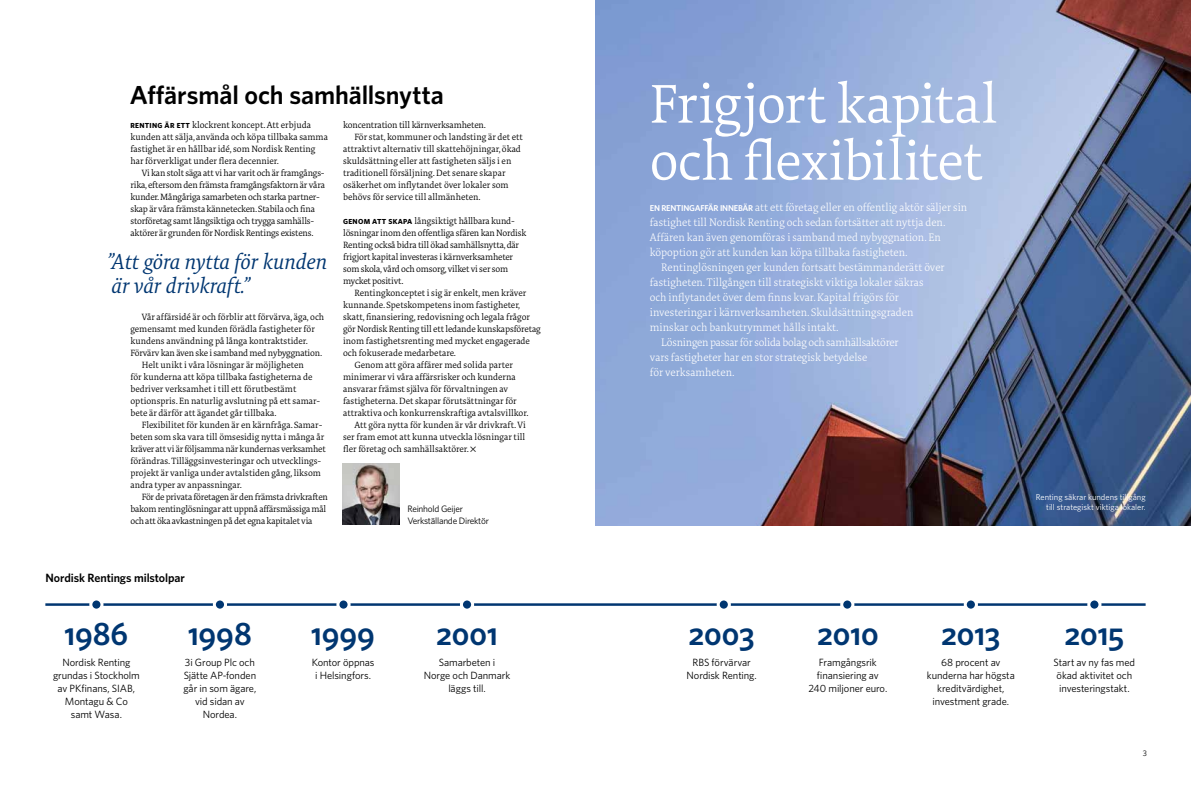
<style>
.page{position:relative;width:1191px;height:794px;background:#fff}
.page>*{position:absolute;margin:0;border:0;box-sizing:border-box;transform-origin:0 0}
.t1{font:300 56px/57px "Tundra OT";letter-spacing:-.015em;color:#fff}
.t2{font:600 32px "Whitney";letter-spacing:-.005em;color:#003671}
.t3{font:600 26px "Whitney";letter-spacing:-.005em;color:#000}
.t4{font:italic 300 22px/24px "Tundra OT";color:#003671}
.t5{font:600 12px "Whitney";letter-spacing:-.01em;color:#000}
.t6{font:300 expanded 11.2px "Tundra OT";color:#fff}
.t7{font:300 expanded 11.2px "Tundra OT";letter-spacing:-.02em;color:#fff}
.t8{font:10.5px/13px "Whitney";letter-spacing:-.01em;color:#000;text-align:center}
.t9{font:300 9.3px/12px "Tundra OT";color:#000}
.t10{font:300 9.3px/12px "Tundra OT";letter-spacing:-.02em;color:#000}
.t11{font:300 9.3px "Tundra OT";letter-spacing:-.025em;color:#000}
.t12{font:9.3px/12px "Whitney";letter-spacing:-.025em;color:#000}
.t13{font:8.5px/10px "Whitney";color:#fff;text-align:right}
.t14{font:8px "Whitney";color:#000}
.s1{font-family:"Whitney";font-weight:700;font-size:7.3px}
.s2{font-family:"Whitney";font-weight:600;font-stretch:normal;font-size:8.5px}
</style>
<div class="page">
<img style="left:595px;top:0;width:596px;height:525px">
<img style="left:343px;top:463px;width:56px;height:62px">
<hr style="left:45px;top:603px;width:1100px;height:3px;background:#003671">
<div style="left:841px;top:599px;width:12px;height:11px;background:#003671;border-radius:50%"></div>
<div style="left:840px;top:597px;width:14px;height:14px;border:3px solid #fff;border-radius:50%"></div>
<div style="left:965px;top:599px;width:11px;height:11px;background:#003671;border-radius:50%"></div>
<div style="left:963px;top:597px;width:15px;height:14px;border:3px solid #fff;border-radius:50%"></div>
<div style="left:718px;top:599px;width:11px;height:11px;background:#003671;border-radius:50%"></div>
<div style="left:716px;top:597px;width:15px;height:14px;border:3px solid #fff;border-radius:50%"></div>
<div style="left:1088px;top:599px;width:12px;height:11px;background:#003671;border-radius:50%"></div>
<div style="left:1087px;top:597px;width:14px;height:14px;border:3px solid #fff;border-radius:50%"></div>
<div style="left:214px;top:599px;width:11px;height:11px;background:#003671;border-radius:50%"></div>
<div style="left:213px;top:597px;width:14px;height:14px;border:3px solid #fff;border-radius:50%"></div>
<div style="left:338px;top:599px;width:11px;height:11px;background:#003671;border-radius:50%"></div>
<div style="left:336px;top:597px;width:14px;height:14px;border:3px solid #fff;border-radius:50%"></div>
<div style="left:91px;top:599px;width:11px;height:11px;background:#003671;border-radius:50%"></div>
<div style="left:89px;top:597px;width:14px;height:14px;border:3px solid #fff;border-radius:50%"></div>
<div style="left:461px;top:599px;width:11px;height:11px;background:#003671;border-radius:50%"></div>
<div style="left:460px;top:597px;width:14px;height:14px;border:3px solid #fff;border-radius:50%"></div>
<h3 class="t3" style="left:130px;top:77px;width:316px">Affärsmål och samhällsnytta</h3>
<p class="t9" style="left:130px;top:119px;width:199px"><span class="s1">RENTING ÄR ETT</span> klockrent koncept. Att erbjuda kunden att sälja, använda och köpa tillbaka samma fastighet är en hållbar idé, som Nordisk Renting har förverkligat under flera decennier.</p>
<p class="t10" style="left:130px;top:167px;width:196px;text-indent:11px">Vi kan stolt säga att vi har varit och är framgångs&shy;rika, eftersom den främsta framgångsfaktorn är våra kunder. Mångåriga samarbeten och starka partner&shy;skap är våra främsta kännetecken. Stabila och fina storföretag samt långsiktiga och trygga samhälls&shy;aktörer är grunden för Nordisk Rentings existens.</p>
<h3 class="t4" style="left:108px;top:250px;width:221px">”Att göra nytta för kunden är vår drivkraft.”</h3>
<p class="t9" style="left:142px;top:311px;width:184px">Vår affärsidé är och förblir att förvärva, äga, och</p>
<p class="t9" style="left:130px;top:323px;width:186px">gemensamt med kunden förädla fastigheter för</p>
<p class="t9" style="left:130px;top:335px;width:179px">kundens användning på långa kontraktstider.</p>
<p class="t10" style="left:130px;top:347px;width:193px">Förvärv kan även ske i samband med nybyggnation.</p>
<p class="t9" style="left:142px;top:359px;width:164px">Helt unikt i våra lösningar är möjligheten</p>
<p class="t9" style="left:130px;top:371px;width:183px">för kunderna att köpa tillbaka fastigheterna de</p>
<p class="t9" style="left:130px;top:383px;width:167px">bedriver verksamhet i till ett förutbestämt</p>
<p class="t9" style="left:130px;top:395px;width:191px">optionspris. En naturlig avslutning på ett samar-</p>
<p class="t9" style="left:130px;top:407px;width:148px">bete är därför att ägandet går tillbaka.</p>
<p class="t9" style="left:142px;top:419px;width:182px">Flexibilitet för kunden är en kärnfråga. Samar-</p>
<p class="t9" style="left:130px;top:431px;width:195px">beten som ska vara till ömsesidig nytta i många år</p>
<p class="t11" style="left:130px;top:444px;width:197px">kräver att vi är följsamma när kundernas verksamhet</p>
<p class="t9" style="left:130px;top:455px;width:192px">förändras. Tilläggsinvesteringar och utvecklings-</p>
<p class="t9" style="left:130px;top:467px;width:192px">projekt är vanliga under avtalstiden gång, liksom</p>
<p class="t9" style="left:130px;top:479px;width:113px">andra typer av anpassningar.</p>
<p class="t11" style="left:142px;top:492px;width:188px">För de privata företagen är den främsta drivkraften</p>
<p class="t11" style="left:130px;top:504px;width:197px">bakom rentinglösningar att uppnå affärsmässiga mål</p>
<p class="t11" style="left:130px;top:516px;width:184px">och att öka avkastningen på det egna kapitalet via</p>
<p class="t9" style="left:343px;top:119px;width:144px">koncentration till kärnverksamheten.</p>
<p class="t9" style="left:354px;top:131px;width:170px">För stat, kommuner och landsting är det ett</p>
<p class="t9" style="left:343px;top:143px;width:179px">attraktivt alternativ till skattehöjningar, ökad</p>
<p class="t9" style="left:343px;top:155px;width:170px">skuldsättning eller att fastigheten säljs i en</p>
<p class="t9" style="left:343px;top:167px;width:164px">traditionell försäljning. Det senare skapar</p>
<p class="t9" style="left:343px;top:179px;width:167px">osäkerhet om inflytandet över lokaler som</p>
<p class="t9" style="left:343px;top:191px;width:139px">behövs för service till allmänheten.</p>
<p class="t10" style="left:343px;top:215px;width:185px"><span class="s1">GENOM ATT SKAPA</span> långsiktigt hållbara kund&shy;lösningar inom den offentliga sfären kan Nordisk Renting också bidra till ökad samhällsnytta, där frigjort kapital investeras i kärnverksamheter som skola, vård och omsorg, vilket vi ser som mycket positivt.</p>
<p class="t9" style="left:354px;top:287px;width:173px">Rentingkonceptet i sig är enkelt, men kräver</p>
<p class="t9" style="left:343px;top:299px;width:179px">kunnande. Spetskompetens inom fastigheter,</p>
<p class="t9" style="left:343px;top:311px;width:188px">skatt, finansiering, redovisning och legala frågor</p>
<p class="t9" style="left:343px;top:323px;width:199px">gör Nordisk Renting till ett ledande kunskapsföretag</p>
<p class="t9" style="left:343px;top:335px;width:188px">inom fastighetsrenting med mycket engagerade</p>
<p class="t9" style="left:343px;top:347px;width:115px">och fokuserade medarbetare.</p>
<p class="t9" style="left:354px;top:359px;width:160px">Genom att göra affärer med solida parter</p>
<p class="t9" style="left:343px;top:371px;width:174px">minimerar vi våra affärsrisker och kunderna</p>
<p class="t9" style="left:343px;top:383px;width:167px">ansvarar främst själva för förvaltningen av</p>
<p class="t9" style="left:343px;top:395px;width:175px">fastigheterna. Det skapar förutsättningar för</p>
<p class="t9" style="left:343px;top:407px;width:187px">attraktiva och konkurrenskraftiga avtalsvillkor.</p>
<p class="t9" style="left:354px;top:419px;width:173px">Att göra nytta för kunden är vår drivkraft. Vi</p>
<p class="t9" style="left:343px;top:431px;width:184px">ser fram emot att kunna utveckla lösningar till</p>
<p class="t9" style="left:343px;top:443px;width:135px">fler företag och samhällsaktörer. ✕</p>
<p class="t12" style="left:407px;top:502px;width:83px">Reinhold Geijer<br>Verkställande Direktör</p>
<p class="t5" style="left:45px;top:569px;width:141px">Nordisk Rentings milstolpar</p>
<h2 class="t2" style="left:65px;top:612px;width:65px">1986</h2>
<p class="t8" style="left:53px;top:655px;width:88px">Nordisk Renting grundas i Stockholm av PKfinans, SIAB,<br>Montagu &amp; Co samt Wasa.</p>
<h2 class="t2" style="left:188px;top:612px;width:65px">1998</h2>
<p class="t8" style="left:183px;top:655px;width:74px">3i Group Plc och<br>Sjätte AP-fonden går in som ägare, vid sidan av<br>Nordea.</p>
<h2 class="t2" style="left:311px;top:612px;width:65px">1999</h2>
<p class="t8" style="left:312px;top:655px;width:64px">Kontor öppnas i Helsingfors.</p>
<h2 class="t2" style="left:436px;top:612px;width:63px">2001</h2>
<p class="t8" style="left:424px;top:655px;width:88px">Samarbeten i<br>Norge och Danmark läggs till.</p>
<h1 class="t1" style="left:649px;top:78px;width:350px">Frigjort kapital och flexibilitet</h1>
<p class="t6" style="left:650px;top:201px;width:319px"><span class="s2">EN RENTINGAFFÄR INNEBÄR</span> att ett företag eller en offentlig aktör säljer sin</p>
<p class="t6" style="left:650px;top:216px;width:297px">fastighet till Nordisk Renting och sedan fortsätter att nyttja den.</p>
<p class="t6" style="left:650px;top:231px;width:292px">Affären kan även genomföras i samband med nybyggnation. En</p>
<p class="t6" style="left:650px;top:246px;width:259px">köpoption gör att kunden kan köpa tillbaka fastigheten.</p>
<p class="t6" style="left:661px;top:261px;width:285px">Rentinglösningen ger kunden fortsatt bestämmanderätt över</p>
<p class="t6" style="left:650px;top:276px;width:275px">fastigheten. Tillgången till strategiskt viktiga lokaler säkras</p>
<p class="t6" style="left:650px;top:291px;width:250px">och inflytandet över dem finns kvar. Kapital frigörs för</p>
<p class="t6" style="left:650px;top:306px;width:265px">investeringar i kärnverksamheten. Skuldsättningsgraden</p>
<p class="t6" style="left:650px;top:321px;width:190px">minskar och bankutrymmet hålls intakt.</p>
<p class="t7" style="left:661px;top:336px;width:239px">Lösningen passar för solida bolag och samhällsaktörer</p>
<p class="t6" style="left:650px;top:351px;width:219px">vars fastigheter har en stor strategisk betydelse</p>
<p class="t6" style="left:650px;top:366px;width:86px">för verksamheten.</p>
<h2 class="t2" style="left:688px;top:612px;width:68px">2003</h2>
<p class="t8" style="left:686px;top:655px;width:72px">RBS förvärvar<br>Nordisk Renting.</p>
<p class="t13" style="left:1035px;top:492px;width:111px">Renting säkrar kundens tillgång till strategiskt viktiga lokaler.</p>
<h2 class="t2" style="left:817px;top:612px;width:63px">2010</h2>
<p class="t8" style="left:808px;top:655px;width:80px">Framgångsrik finansiering av<br>240 miljoner euro.</p>
<h2 class="t2" style="left:941px;top:612px;width:61px">2013</h2>
<p class="t8" style="left:927px;top:655px;width:89px">68 procent av kunderna har högsta kreditvärdighet, investment grade.</p>
<h2 class="t2" style="left:1064px;top:612px;width:61px">2015</h2>
<p class="t8" style="left:1053px;top:655px;width:83px;text-align:left">Start av ny fas med ökad aktivitet och investeringstakt.</p>
<p class="t14" style="left:1142px;top:747px;width:6px">3</p>
</div>
